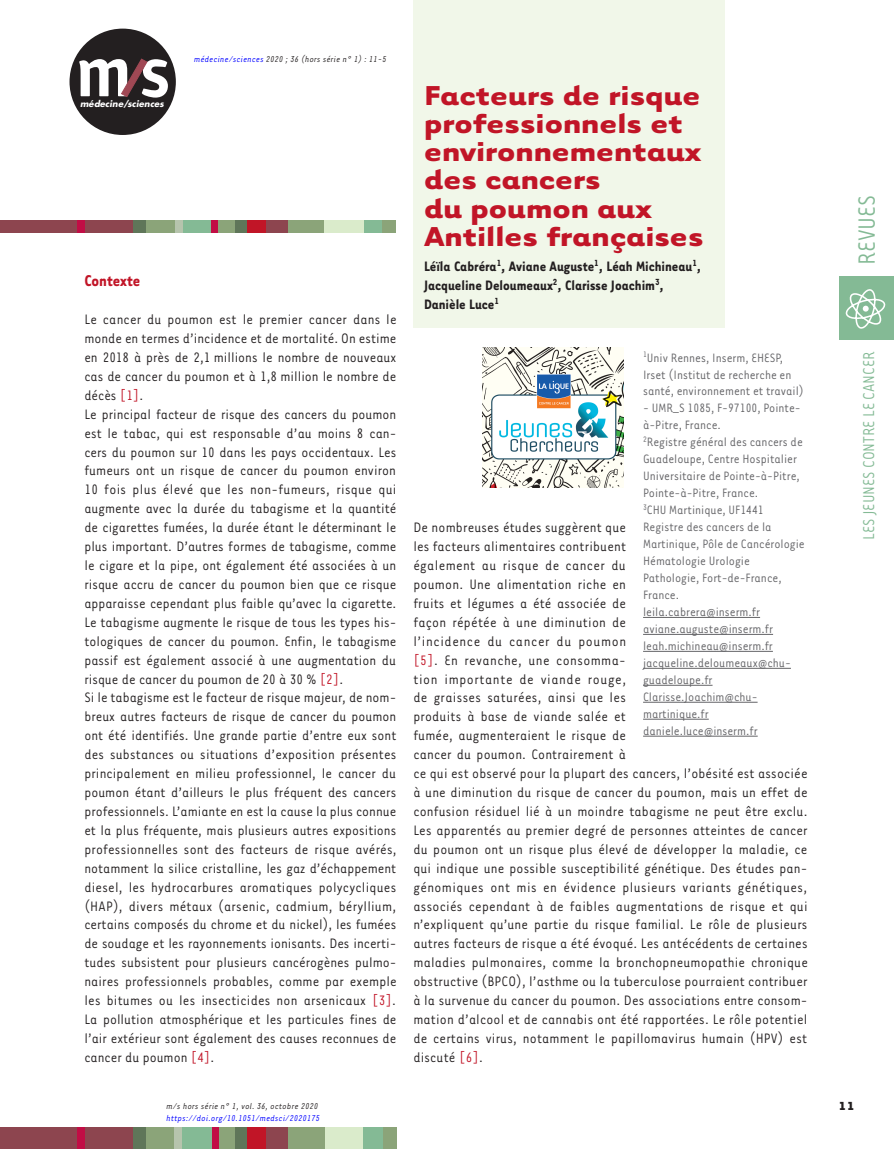
<style>
.page{position:relative;width:894px;height:1149px;background:#fff}
.page>*{position:absolute;margin:0;border:0;box-sizing:border-box;transform-origin:0 0}
.t1{font:700 31.5px/28.2px "Tarzana Wide";color:#c11527}
.t2{font:27px "Tarzana Narrow";color:#84ba95}
.t3{font:18px "Tarzana Narrow";color:#84ba95}
.t4{font:700 18px "Tarzana Narrow";color:#c11527}
.t5{font:15.75px/18.9px "Tarzana Narrow";letter-spacing:.01em;color:#231f20}
.t6{font:700 15.75px/18.9px "Tarzana Narrow";color:#231f20}
.t7{font:13.95px/17px "Tarzana Narrow";color:#636366}
.t8{font:700 13.5px "Tarzana Wide";color:#231f20}
.t9{font:italic 9.75px "Tarzana Narrow";letter-spacing:.025em;color:#231f20}
.t10{font:italic 9.75px "Tarzana Narrow";letter-spacing:.025em;color:#00f}
.t11{font:italic 700 8.55px "Futura";letter-spacing:.01em;color:#fff}
.s1{color:#00f}
.s2{color:#c11527}
</style>
<div class="page">
<div style="left:0;top:1126px;width:133px;height:22px;background:#8d454f"></div>
<div style="left:234px;top:1126px;width:13px;height:22px;background:#5f7659"></div>
<div style="left:77px;top:1126px;width:8px;height:22px;background:#c10d45"></div>
<div style="left:133px;top:1126px;width:21px;height:22px;background:#5f7659"></div>
<div style="left:146px;top:1126px;width:30px;height:22px;background:#8ba479"></div>
<div style="left:174px;top:1126px;width:9px;height:22px;background:#b6c4ad"></div>
<div style="left:183px;top:1126px;width:29px;height:22px;background:#84ba95"></div>
<div style="left:216px;top:1126px;width:19px;height:22px;background:#8ba479"></div>
<div style="left:212px;top:1126px;width:6px;height:22px;background:#c10d45"></div>
<div style="left:247px;top:1126px;width:27px;height:22px;background:#c11527"></div>
<div style="left:286px;top:1126px;width:39px;height:22px;background:#8ba479"></div>
<div style="left:266px;top:1126px;width:21px;height:22px;background:#8d454f"></div>
<div style="left:325px;top:1126px;width:39px;height:22px;background:#daebcb"></div>
<div style="left:363px;top:1126px;width:21px;height:22px;background:#84ba95"></div>
<div style="left:383px;top:1126px;width:13px;height:22px;background:#8ba479"></div>
<div style="left:839px;top:276px;width:55px;height:64px;background:#84ba95"></div>
<svg style="left:845px;top:289px;width:40px;height:39px"></svg>
<div style="left:69px;top:29px;width:107px;height:106px;background:#231f20;border-radius:50%"></div>
<svg style="left:79px;top:59px;width:89px;height:39px"></svg>
<div style="left:413px;top:0;width:312px;height:328px;background:#f1f7e9"></div>
<div style="left:0;top:220px;width:133px;height:13px;background:#8d454f"></div>
<div style="left:133px;top:220px;width:16px;height:13px;background:#5f7659"></div>
<div style="left:234px;top:220px;width:13px;height:13px;background:#5f7659"></div>
<div style="left:146px;top:220px;width:30px;height:13px;background:#8ba479"></div>
<div style="left:180px;top:220px;width:32px;height:13px;background:#84ba95"></div>
<div style="left:363px;top:220px;width:20px;height:13px;background:#84ba95"></div>
<div style="left:216px;top:220px;width:19px;height:13px;background:#8ba479"></div>
<div style="left:382px;top:220px;width:14px;height:13px;background:#8ba479"></div>
<div style="left:286px;top:220px;width:38px;height:13px;background:#8ba479"></div>
<div style="left:324px;top:220px;width:39px;height:13px;background:#daebcb"></div>
<div style="left:175px;top:220px;width:7px;height:13px;background:#b6c4ad"></div>
<div style="left:77px;top:220px;width:7px;height:13px;background:#c10d45"></div>
<div style="left:212px;top:220px;width:6px;height:13px;background:#c10d45"></div>
<div style="left:247px;top:220px;width:27px;height:13px;background:#c11527"></div>
<div style="left:266px;top:220px;width:21px;height:13px;background:#8d454f"></div>
<hr style="left:643px;top:617px;width:117px;height:1px;background:#636366">
<hr style="left:643px;top:634px;width:130px;height:1px;background:#636366">
<hr style="left:643px;top:651px;width:130px;height:1px;background:#636366">
<hr style="left:643px;top:668px;width:148px;height:1px;background:#636366">
<hr style="left:643px;top:684px;width:69px;height:1px;background:#636366">
<hr style="left:643px;top:701px;width:114px;height:1px;background:#636366">
<hr style="left:643px;top:718px;width:65px;height:1px;background:#636366">
<hr style="left:643px;top:735px;width:114px;height:1px;background:#636366">
<img style="left:483px;top:347px;width:140px;height:141px">
<p class="t11" style="left:80px;top:98px;width:85px">médecine/sciences</p>
<p class="t9" style="left:194px;top:53px;width:194px"><span class="s1">médecine/sciences</span> 2020 ; 36 (hors série n° 1) : 11-5</p>
<p class="t4" style="left:84px;top:269px;width:57px">Contexte</p>
<p class="t5" style="left:84px;top:309px;width:314px">Le cancer du poumon est le premier cancer dans le monde en termes d’incidence et de mortalité. On estime en 2018 à près de 2,1 millions le nombre de nouveaux cas de cancer du poumon et à 1,8 million le nombre de décès <span class="s2">[1]</span>.<br>Le principal facteur de risque des cancers du poumon est le tabac, qui est responsable d’au moins 8 can&shy;cers du poumon sur 10 dans les pays occidentaux. Les fumeurs ont un risque de cancer du poumon environ 10 fois plus élevé que les non-fumeurs, risque qui augmente avec la durée du tabagisme et la quantité de cigarettes fumées, la durée étant le déterminant le plus important. D’autres formes de tabagisme, comme le cigare et la pipe, ont également été associées à un risque accru de cancer du poumon bien que ce risque apparaisse cependant plus faible qu’avec la cigarette.<br>Le tabagisme augmente le risque de tous les types his&shy;tologiques de cancer du poumon. Enfin, le tabagisme passif est également associé à une augmentation du risque de cancer du poumon de 20 à 30 % <span class="s2">[2]</span>.<br>Si le tabagisme est le facteur de risque majeur, de nom&shy;breux autres facteurs de risque de cancer du poumon ont été identifiés. Une grande partie d’entre eux sont des substances ou situations d’exposition présentes principalement en milieu professionnel, le cancer du poumon étant d’ailleurs le plus fréquent des cancers professionnels. L’amiante en est la cause la plus connue et la plus fréquente, mais plusieurs autres expositions professionnelles sont des facteurs de risque avérés, notamment la silice cristalline, les gaz d’échappement diesel, les hydrocarbures aromatiques polycycliques (HAP), divers métaux (arsenic, cadmium, béryllium, certains composés du chrome et du nickel), les fumées de soudage et les rayonnements ionisants. Des incerti&shy;tudes subsistent pour plusieurs cancérogènes pulmo&shy;naires professionnels probables, comme par exemple les bitumes ou les insecticides non arsenicaux <span class="s2">[3]</span>.<br>La pollution atmosphérique et les particules fines de l’air extérieur sont également des causes reconnues de cancer du poumon <span class="s2">[4]</span>.</p>
<p class="t9" style="left:167px;top:1099px;width:153px">m/s hors série n° 1, vol. 36, octobre 2020</p>
<p class="t10" style="left:167px;top:1111px;width:155px">https://doi.org/10.1051/medsci/2020175</p>
<h1 class="t1" style="left:424px;top:79px;width:281px">Facteurs de risque professionnels et environnementaux des cancers<br>du poumon aux<br>Antilles françaises</h1>
<p class="t6" style="left:424px;top:256px;width:279px">Léïla Cabréra<sup>1</sup>, Aviane Auguste<sup>1</sup>, Léah Michineau<sup>1</sup>,<br>Jacqueline Deloumeaux<sup>2</sup>, Clarisse Joachim<sup>3</sup>,<br>Danièle Luce<sup>1</sup></p>
<p class="t7" style="left:643px;top:348px;width:162px"><sup>1</sup>Univ Rennes, Inserm, EHESP,<br>Irset (Institut de recherche en santé, environnement et travail)</p>
<p class="t7" style="left:643px;top:399px;width:163px">- UMR_S 1085, F-97100, Pointe&shy;à-Pitre, France.<br><sup>2</sup>Registre général des cancers de<br>Guadeloupe, Centre Hospitalier<br>Universitaire de Pointe-à-Pitre,<br>Pointe-à-Pitre, France.<br><sup>3</sup>CHU Martinique, UF1441<br>Registre des cancers de la<br>Martinique, Pôle de Cancérologie<br>Hématologie Urologie<br>Pathologie, Fort-de-France,<br>France.<br>leila.cabrera@inserm.fr aviane.auguste@inserm.fr leah.michineau@inserm.fr jacqueline.deloumeaux@chu&shy;guadeloupe.fr<br>Clarisse.Joachim@chu&shy;martinique.fr daniele.luce@inserm.fr</p>
<p class="t5" style="left:413px;top:517px;width:396px">De nombreuses études suggèrent que<br>les facteurs alimentaires contribuent<br>également au risque de cancer du<br>poumon. Une alimentation riche en<br>fruits et légumes a été associée de<br>façon répétée à une diminution de<br>l’incidence du cancer du poumon<br><span class="s2">[5]</span>. En revanche, une consomma-<br>tion importante de viande rouge,<br>de graisses saturées, ainsi que les<br>produits à base de viande salée et<br>fumée, augmenteraient le risque de<br>cancer du poumon. Contrairement à<br>ce qui est observé pour la plupart des cancers, l’obésité est associée à une diminution du risque de cancer du poumon, mais un effet de confusion résiduel lié à un moindre tabagisme ne peut être exclu.<br>Les apparentés au premier degré de personnes atteintes de cancer du poumon ont un risque plus élevé de développer la maladie, ce qui indique une possible susceptibilité génétique. Des études pan&shy;génomiques ont mis en évidence plusieurs variants génétiques, associés cependant à de faibles augmentations de risque et qui n’expliquent qu’une partie du risque familial. Le rôle de plusieurs autres facteurs de risque a été évoqué. Les antécédents de certaines maladies pulmonaires, comme la bronchopneumopathie chronique obstructive (BPCO), l’asthme ou la tuberculose pourraient contribuer à la survenue du cancer du poumon. Des associations entre consom&shy;mation d’alcool et de cannabis ont été rapportées. Le rôle potentiel de certains virus, notamment le papillomavirus humain (HPV) est discuté <span class="s2">[6]</span>.</p>
<h2 class="t2" style="left:850px;top:265px;width:71px;rotate:-90deg">REVUES</h2>
<p class="t3" style="left:858px;top:540px;width:189px;rotate:-90deg">LES JEUNES CONTRE LE CANCER</p>
<p class="t8" style="left:838px;top:1096px;width:18px">11</p>
</div>
